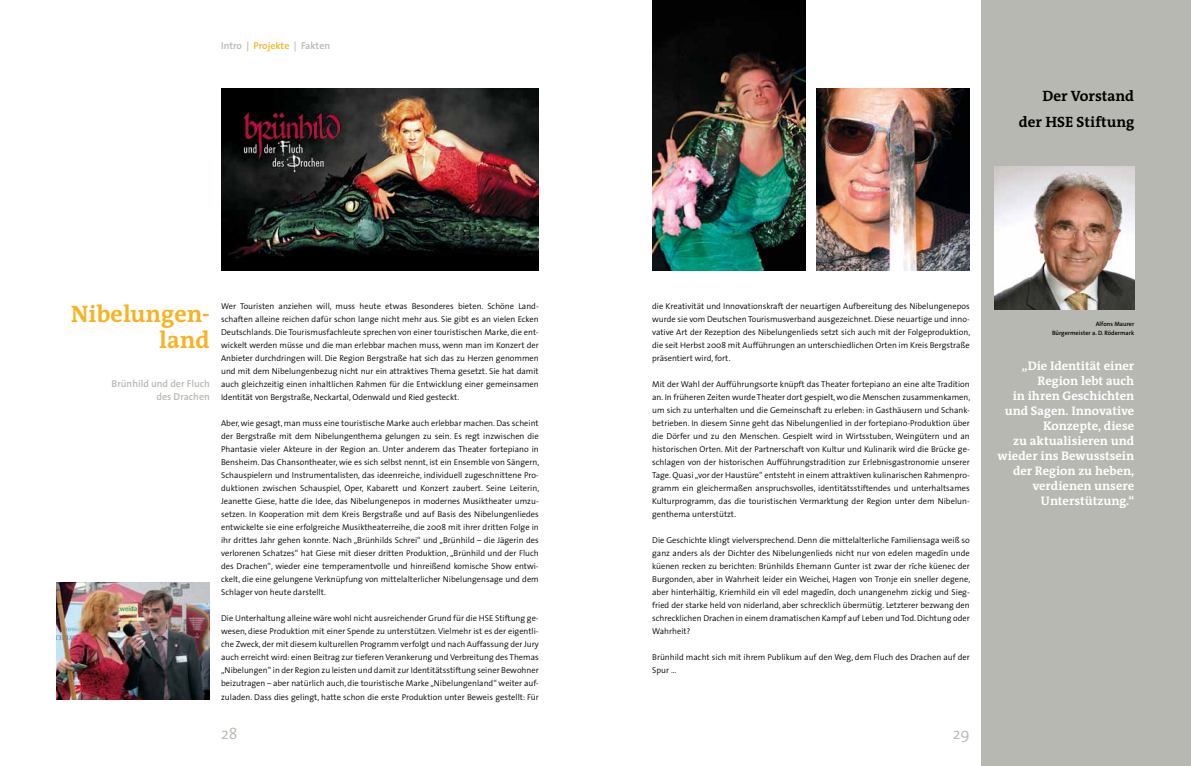
<style>
.page{position:relative;width:1191px;height:766px;background:#fff}
.page>*{position:absolute;margin:0;border:0;box-sizing:border-box;transform-origin:0 0}
.t1{font:700 24px/26px "The Antiqua B7";color:#f8b322;text-align:right}
.t2{font:300 16px "The Sans";color:#b7b8b1}
.t3{font:700 15px/26px "The Antiqua B7";color:#000;text-align:right}
.t4{font:700 12.5px/15px "The Antiqua B7";color:#fff;text-align:right}
.t5{font:600 10px/13px "The Sans";color:#b7b8b1;text-align:right}
.t6{font:300 8.5px/13px "The Sans";color:#000;text-align:justify}
.t7{font:600 6.2px/9px "The Sans";color:#000;text-align:right}
.s1{color:#f8b322}
</style>
<div class="page">
<img style="left:221px;top:88px;width:318px;height:182px">
<img style="left:816px;top:88px;width:153px;height:182px">
<img style="left:652px;top:0;width:153px;height:270px">
<img style="left:57px;top:582px;width:153px;height:117px">
<div style="left:981px;top:0;width:210px;height:765px;background:#b7b8b1"></div>
<img style="left:994px;top:166px;width:140px;height:143px">
<p class="t5" style="left:221px;top:39px;width:111px">Intro | <span class="s1">Projekte</span> | Fakten</p>
<h3 class="t3" style="left:1019px;top:84px;width:117px">Der Vorstand der HSE Stiftung</h3>
<h1 class="t1" style="left:71px;top:302px;width:140px">Nibelungen&shy;land</h1>
<p class="t5" style="left:112px;top:377px;width:100px">Brünhild und der Fluch des Drachen</p>
<p class="t6" style="left:221px;top:299px;width:319px">Wer Touristen anziehen will, muss heute etwas Besonderes bieten. Schöne Land&shy;schaften alleine reichen dafür schon lange nicht mehr aus. Sie gibt es an vielen Ecken Deutschlands. Die Tourismusfachleute sprechen von einer touristischen Marke, die ent&shy;wickelt werden müsse und die man erlebbar machen muss, wenn man im Konzert der Anbieter durchdringen will. Die Region Bergstraße hat sich das zu Herzen genommen und mit dem Nibelungenbezug nicht nur ein attraktives Thema gesetzt. Sie hat damit auch gleichzeitig einen inhaltlichen Rahmen für die Entwicklung einer gemeinsamen Identität von Bergstraße, Neckartal, Odenwald und Ried gesteckt.</p>
<p class="t6" style="left:221px;top:416px;width:319px">Aber, wie gesagt, man muss eine touristische Marke auch erlebbar machen. Das scheint der Bergstraße mit dem Nibelungenthema gelungen zu sein. Es regt inzwischen die Phantasie vieler Akteure in der Region an. Unter anderem das Theater fortepiano in Bensheim. Das Chansontheater, wie es sich selbst nennt, ist ein Ensemble von Sängern, Schauspielern und Instrumentalisten, das ideenreiche, individuell zugeschnittene Pro&shy;duktionen zwischen Schauspiel, Oper, Kabarett und Konzert zaubert. Seine Leiterin, Jeanette Giese, hatte die Idee, das Nibelungenepos in modernes Musiktheater umzu&shy;setzen. In Kooperation mit dem Kreis Bergstraße und auf Basis des Nibelungenliedes entwickelte sie eine erfolgreiche Musiktheaterreihe, die 2008 mit ihrer dritten Folge in ihr drittes Jahr gehen konnte. Nach „Brünhilds Schrei“ und „Brünhild – die Jägerin des verlorenen Schatzes“ hat Giese mit dieser dritten Produktion, „Brünhild und der Fluch des Drachen“, wieder eine temperamentvolle und hinreißend komische Show entwi&shy;ckelt, die eine gelungene Verknüpfung von mittelalterlicher Nibelungensage und dem Schlager von heute darstellt.</p>
<p class="t6" style="left:221px;top:611px;width:319px">Die Unterhaltung alleine wäre wohl nicht ausreichender Grund für die HSE Stiftung ge&shy;wesen, diese Produktion mit einer Spende zu unterstützen. Vielmehr ist es der eigentli&shy;che Zweck, der mit diesem kulturellen Programm verfolgt und nach Auffassung der Jury auch erreicht wird: einen Beitrag zur tieferen Verankerung und Verbreitung des Themas „Nibelungen“ in der Region zu leisten und damit zur Identitätsstiftung seiner Bewohner beizutragen – aber natürlich auch, die touristische Marke „Nibelungenland“ weiter auf&shy;zuladen. Dass dies gelingt, hatte schon die erste Produktion unter Beweis gestellt: Für</p>
<p class="t6" style="left:652px;top:299px;width:319px">die Kreativität und Innovationskraft der neuartigen Aufbereitung des Nibelungenepos wurde sie vom Deutschen Tourismusverband ausgezeichnet. Diese neuartige und inno&shy;vative Art der Rezeption des Nibelungenlieds setzt sich auch mit der Folgeproduktion, die seit Herbst 2008 mit Aufführungen an unterschiedlichen Orten im Kreis Bergstraße präsentiert wird, fort.</p>
<p class="t6" style="left:652px;top:377px;width:319px">Mit der Wahl der Aufführungsorte knüpft das Theater fortepiano an eine alte Tradition an. In früheren Zeiten wurde Theater dort gespielt, wo die Menschen zusammenkamen, um sich zu unterhalten und die Gemeinschaft zu erleben: in Gasthäusern und Schank&shy;betrieben. In diesem Sinne geht das Nibelungenlied in der fortepiano-Produktion über die Dörfer und zu den Menschen. Gespielt wird in Wirtsstuben, Weingütern und an historischen Orten. Mit der Partnerschaft von Kultur und Kulinarik wird die Brücke ge&shy;schlagen von der historischen Aufführungstradition zur Erlebnisgastronomie unserer Tage. Quasi „vor der Haustüre“ entsteht in einem attraktiven kulinarischen Rahmenpro&shy;gramm ein gleichermaßen anspruchsvolles, identitätsstiftendes und unterhaltsames Kulturprogramm, das die touristischen Vermarktung der Region unter dem Nibelun&shy;genthema unterstützt.</p>
<p class="t6" style="left:652px;top:533px;width:319px">Die Geschichte klingt vielversprechend. Denn die mittelalterliche Familiensaga weiß so ganz anders als der Dichter des Nibelungenlieds nicht nur von edelen magedîn unde küenen recken zu berichten: Brünhilds Ehemann Gunter ist zwar der rîche küenec der Burgonden, aber in Wahrheit leider ein Weichei, Hagen von Tronje ein sneller degene, aber hinterhältig, Kriemhild ein vîl edel magedîn, doch unangenehm zickig und Sieg&shy;fried der starke held von niderland, aber schrecklich übermütig. Letzterer bezwang den schrecklichen Drachen in einem dramatischen Kampf auf Leben und Tod. Dichtung oder Wahrheit?</p>
<p class="t6" style="left:652px;top:650px;width:319px">Brünhild macht sich mit ihrem Publikum auf den Weg, dem Fluch des Drachen auf der<br>Spur …</p>
<h2 class="t2" style="left:221px;top:719px;width:18px">28</h2>
<h2 class="t2" style="left:952px;top:719px;width:19px">29</h2>
<p class="t7" style="left:1052px;top:319px;width:84px">Alfons Maurer<br>Bürgermeister a. D. Rödermark</p>
<h3 class="t4" style="left:997px;top:359px;width:138px">„Die Identität einer<br>Region lebt auch<br>in ihren Geschichten und Sagen. Innovative<br>Konzepte, diese<br>zu aktualisieren und wieder ins Bewusstsein der Region zu heben, verdienen unsere<br>Unterstützung.“</h3>
</div>
